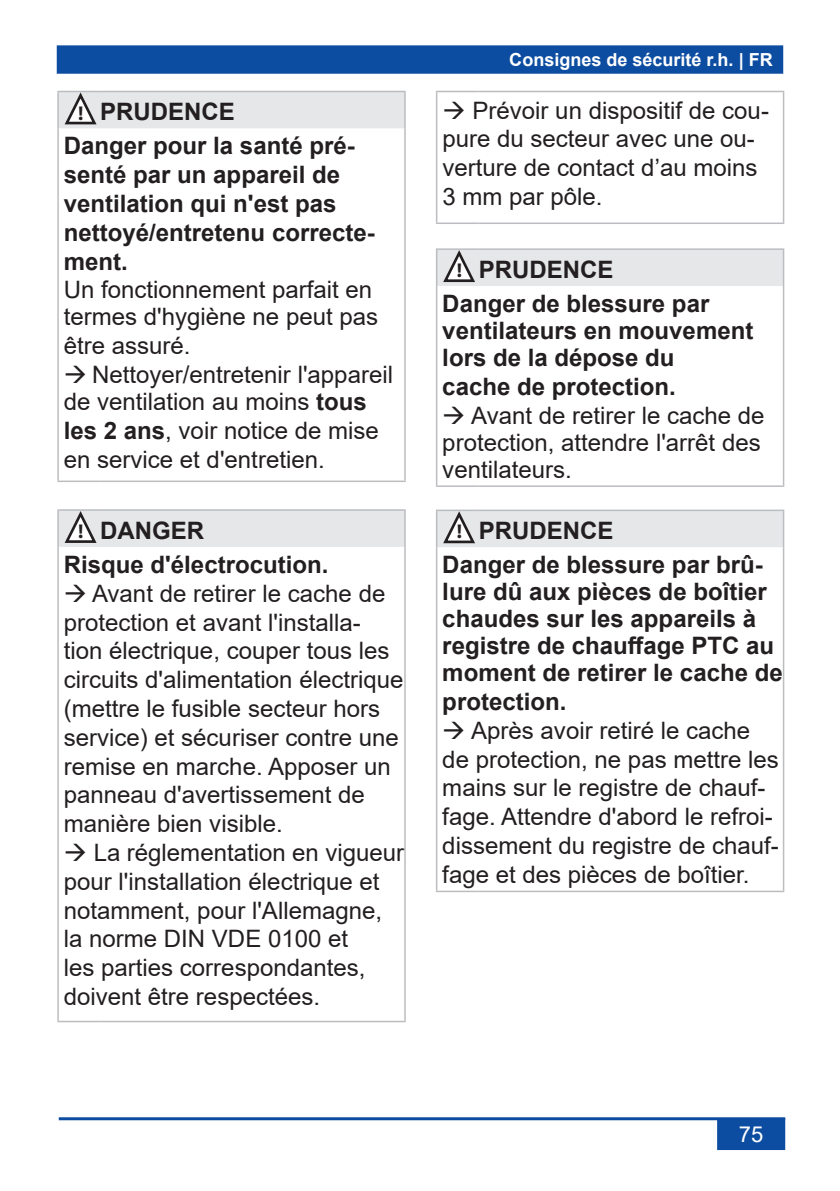
<style>
.page{position:relative;width:840px;height:1191px;background:#fff}
.page>*{position:absolute;margin:0;border:0;box-sizing:border-box;transform-origin:0 0}
.t1{font:24px/28.8px "Arial";color:#231f20}
.t2{font:700 24px/34px "Arial";color:#231f20}
.t3{font:22px "Arial";color:#fff}
.t4{font:700 18px "Arial";color:#fff}
.s1{font-family:"Myriad Pro";font-size:20px}
.s2{font-weight:700}
</style>
<div class="page">
<div style="left:58px;top:46px;width:723px;height:27px;background:#0d4da1"></div>
<div style="left:57px;top:45px;width:725px;height:29px;border:2px solid #0d4da1"></div>
<hr style="left:59px;top:1117px;width:725px;height:3px;background:#0d4da1">
<div style="left:717px;top:1119px;width:66px;height:30px;background:#0d4da1"></div>
<div style="left:716px;top:1118px;width:68px;height:32px;border:2px solid #0d4da1"></div>
<hr style="left:404px;top:128px;width:1px;height:352px;background:#bcbdc0">
<hr style="left:57px;top:91px;width:43px;height:1px;background:#bcbdc0">
<hr style="left:57px;top:92px;width:2px;height:36px;background:#bcbdc0">
<hr style="left:57px;top:128px;width:2px;height:352px;background:#bcbdc0">
<hr style="left:57px;top:480px;width:43px;height:2px;background:#bcbdc0">
<hr style="left:100px;top:480px;width:305px;height:2px;background:#bcbdc0">
<svg style="left:58px;top:91px;width:347px;height:37px;background:#e1e2e4"></svg>
<hr style="left:404px;top:547px;width:1px;height:473px;background:#bcbdc0">
<hr style="left:57px;top:509px;width:43px;height:2px;background:#bcbdc0">
<hr style="left:57px;top:511px;width:2px;height:36px;background:#bcbdc0">
<hr style="left:100px;top:509px;width:305px;height:2px;background:#bcbdc0">
<hr style="left:57px;top:547px;width:2px;height:473px;background:#bcbdc0">
<hr style="left:57px;top:1020px;width:43px;height:2px;background:#bcbdc0">
<hr style="left:100px;top:1020px;width:305px;height:2px;background:#bcbdc0">
<svg style="left:59px;top:510px;width:346px;height:37px;background:#e1e2e4"></svg>
<hr style="left:782px;top:92px;width:1px;height:130px;background:#bcbdc0">
<hr style="left:435px;top:91px;width:43px;height:1px;background:#bcbdc0">
<hr style="left:435px;top:92px;width:2px;height:130px;background:#bcbdc0">
<hr style="left:478px;top:91px;width:305px;height:1px;background:#bcbdc0">
<hr style="left:435px;top:222px;width:43px;height:2px;background:#bcbdc0">
<hr style="left:478px;top:222px;width:305px;height:2px;background:#bcbdc0">
<hr style="left:782px;top:286px;width:1px;height:199px;background:#bcbdc0">
<hr style="left:435px;top:248px;width:43px;height:2px;background:#bcbdc0">
<hr style="left:435px;top:250px;width:2px;height:36px;background:#bcbdc0">
<hr style="left:478px;top:248px;width:305px;height:2px;background:#bcbdc0">
<hr style="left:435px;top:286px;width:2px;height:199px;background:#bcbdc0">
<hr style="left:435px;top:485px;width:43px;height:2px;background:#bcbdc0">
<hr style="left:478px;top:485px;width:305px;height:2px;background:#bcbdc0">
<svg style="left:437px;top:249px;width:346px;height:37px;background:#e1e2e4"></svg>
<hr style="left:782px;top:547px;width:1px;height:343px;background:#bcbdc0">
<hr style="left:435px;top:509px;width:43px;height:2px;background:#bcbdc0">
<hr style="left:435px;top:511px;width:2px;height:36px;background:#bcbdc0">
<hr style="left:478px;top:509px;width:305px;height:2px;background:#bcbdc0">
<hr style="left:435px;top:547px;width:2px;height:343px;background:#bcbdc0">
<hr style="left:435px;top:890px;width:43px;height:2px;background:#bcbdc0">
<hr style="left:478px;top:890px;width:305px;height:2px;background:#bcbdc0">
<div style="left:437px;top:511px;width:346px;height:36px;background:#e6e7e9"></div>
<p class="t2" style="left:64px;top:95px;width:292px;text-indent:14px"><span class="s1">!</span> PRUDENCE<br>Danger pour la santé pré-</p>
<p class="t2" style="left:64px;top:161px;width:312px;line-height:28.8px">senté par un appareil de ventilation qui n'est pas nettoyé/entretenu correcte&shy;ment.</p>
<p class="t1" style="left:64px;top:276px;width:316px;line-height:28px">Un fonctionnement parfait en termes d'hygiène ne peut pas être assuré.</p>
<p class="t1" style="left:64px;top:360px;width:330px;line-height:28.2px">→ Nettoyer/entretenir l'appareil de ventilation au moins <span class="s2">tous les 2 ans</span>, voir notice de mise en service et d'entretien.</p>
<p class="t2" style="left:64px;top:514px;width:266px;text-indent:14px"><span class="s1">!</span> DANGER<br>Risque d'électrocution.</p>
<p class="t1" style="left:64px;top:578px;width:341px">→ Avant de retirer le cache de protection et avant l'installa&shy;tion électrique, couper tous les circuits d'alimentation électrique (mettre le fusible secteur hors service) et sécuriser contre une remise en marche. Apposer un panneau d'avertissement de manière bien visible.</p>
<p class="t1" style="left:64px;top:838px;width:342px">→ La réglementation en vigueur pour l'installation électrique et notamment, pour l'Allemagne, la norme DIN VDE 0100 et<br>les parties correspondantes, doivent être respectées.</p>
<p class="t4" style="left:509px;top:47px;width:265px">Consignes de sécurité r.h. | FR</p>
<p class="t1" style="left:442px;top:95px;width:328px">→ Prévoir un dispositif de cou&shy;pure du secteur avec une ou&shy;verture de contact d’au moins<br>3 mm par pôle.</p>
<p class="t2" style="left:442px;top:253px;width:268px;text-indent:14px"><span class="s1">!</span> PRUDENCE<br>Danger de blessure par</p>
<p class="t2" style="left:442px;top:317px;width:312px;line-height:27.8px">ventilateurs en mouvement lors de la dépose du<br>cache de protection.</p>
<p class="t1" style="left:442px;top:401px;width:323px;line-height:27px">→ Avant de retirer le cache de protection, attendre l'arrêt des ventilateurs.</p>
<p class="t2" style="left:442px;top:514px;width:322px;text-indent:14px"><span class="s1">!</span> PRUDENCE<br>Danger de blessure par brû-</p>
<p class="t2" style="left:442px;top:578px;width:342px;line-height:27.4px">lure dû aux pièces de boîtier chaudes sur les appareils à registre de chauffage PTC au moment de retirer le cache de protection.</p>
<p class="t1" style="left:442px;top:716px;width:338px">→ Après avoir retiré le cache de protection, ne pas mettre les mains sur le registre de chauf&shy;fage. Attendre d'abord le refroi&shy;dissement du registre de chauf&shy;fage et des pièces de boîtier.</p>
<p class="t3" style="left:738px;top:1119px;width:26px">75</p>
</div>
